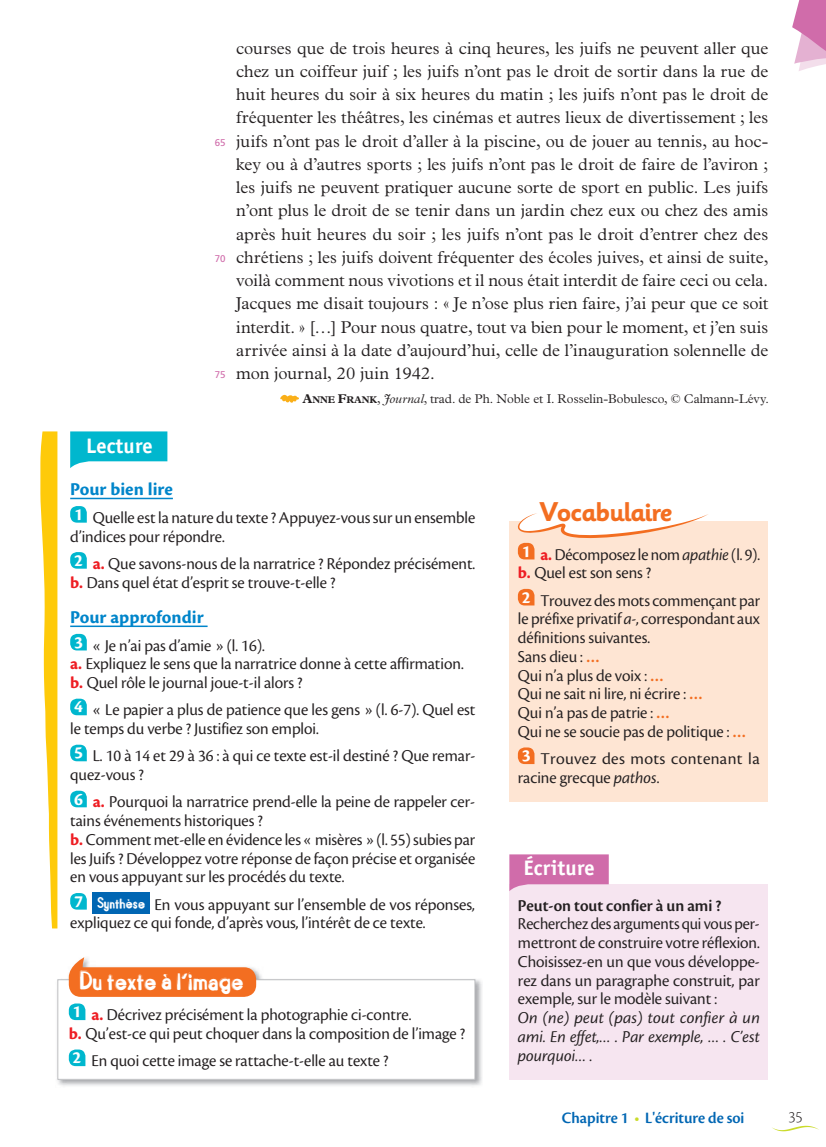
<style>
.page{position:relative;width:826px;height:1147px;background:#fff}
.page>*{position:absolute;margin:0;border:0;box-sizing:border-box;transform-origin:0 0}
.t1{font:700 27px "Sassoon Infant";letter-spacing:-.05em;color:#f36e21}
.t2{font:25.65px "Bitume";color:#fff}
.t3{font:700 21px "Officina Sans ITC Std";letter-spacing:.01em;color:#fff}
.t4{font:700 18.75px "Cronos Pro";color:#0085ca}
.t5{font:17.25px/18.8px "Cronos Pro Disp";color:#231f20}
.t6{font:300 17.25px/23.2px "Plantin Std";color:#231f20;text-align:justify}
.t7{font:17.25px/18.8px "Cronos Pro Disp It";letter-spacing:.005em;color:#231f20;text-align:justify}
.t8{font:17.25px "Cronos Pro Semibold Disp";color:#231f20}
.t9{font:16.5px "Cronos Pro Semibold Disp";color:#0166b3}
.t10{font:16.5px "Cronos Pro Lt Disp";color:#231f20}
.t11{font:300 12.75px "Plantin Std";color:#231f20}
.t12{font:9.75px "Frutiger LT Std";color:#d06caa}
.s1{font-weight:700}
.s2{font-weight:700;font-size:9.75px}
.s3{font-style:italic}
.s4{font-family:"Cronos Pro";font-weight:700;color:#ee1d23}
.s5{font-family:"Bitume";font-size:15px;color:#fff}
.s6{font-family:"Cronos Pro Disp It"}
.s7{font-family:"Cronos Pro";font-weight:600;color:#f36e21}
.s8{color:#cadb2a}
</style>
<div class="page">
<svg style="left:280px;top:394px;width:19px;height:9px"></svg>
<img style="left:57px;top:970px;width:425px;height:116px">
<div style="left:58px;top:979px;width:416px;height:100px;background:#fff"></div>
<svg style="left:69px;top:1003px;width:16px;height:17px"></svg>
<svg style="left:69px;top:1049px;width:16px;height:17px"></svg>
<div style="left:57px;top:979px;width:418px;height:100px;border:1px solid #bcbdc0"></div>
<svg style="left:69px;top:957px;width:187px;height:39px"></svg>
<hr style="left:70px;top:497px;width:103px;height:2px;background:#0085ca">
<hr style="left:70px;top:625px;width:137px;height:2px;background:#0085ca">
<svg style="left:70px;top:431px;width:97px;height:37px"></svg>
<svg style="left:70px;top:506px;width:17px;height:16px"></svg>
<svg style="left:70px;top:552px;width:17px;height:16px"></svg>
<svg style="left:70px;top:634px;width:17px;height:16px"></svg>
<svg style="left:70px;top:698px;width:17px;height:17px"></svg>
<svg style="left:70px;top:744px;width:17px;height:17px"></svg>
<svg style="left:70px;top:790px;width:17px;height:17px"></svg>
<svg style="left:70px;top:893px;width:17px;height:16px"></svg>
<div style="left:93px;top:892px;width:57px;height:22px;background:#0166b3"></div>
<svg style="left:40px;top:431px;width:17px;height:497px"></svg>
<div style="left:509px;top:521px;width:258px;height:281px;background:#fee5d3"></div>
<svg style="left:517px;top:589px;width:17px;height:16px"></svg>
<svg style="left:517px;top:747px;width:17px;height:17px"></svg>
<svg style="left:517px;top:513px;width:191px;height:46px"></svg>
<div style="left:509px;top:884px;width:258px;height:195px;background:#f6e5f0"></div>
<svg style="left:509px;top:854px;width:99px;height:37px"></svg>
<svg style="left:772px;top:1125px;width:46px;height:6px"></svg>
<svg style="left:792px;top:0;width:34px;height:71px"></svg>
<p class="t12" style="left:214px;top:137px;width:12px">65</p>
<p class="t12" style="left:214px;top:253px;width:12px">70</p>
<p class="t12" style="left:214px;top:369px;width:12px">75</p>
<p class="t6" style="left:236px;top:36px;width:533px">courses que de trois heures à cinq heures, les juifs ne peuvent aller que chez un coiffeur juif ; les juifs n’ont pas le droit de sortir dans la rue de huit heures du soir à six heures du matin ; les juifs n’ont pas le droit de fréquenter les théâtres, les cinémas et autres lieux de divertissement ; les juifs n’ont pas le droit d’aller à la piscine, ou de jouer au tennis, au hoc&shy;key ou à d’autres sports ; les juifs n’ont pas le droit de faire de l’aviron ; les juifs ne peuvent pratiquer aucune sorte de sport en public. Les juifs n’ont plus le droit de se tenir dans un jardin chez eux ou chez des amis après huit heures du soir ; les juifs n’ont pas le droit d’entrer chez des chrétiens ; les juifs doivent fréquenter des écoles juives, et ainsi de suite, voilà comment nous vivotions et il nous était interdit de faire ceci ou cela.<br>Jacques me disait toujours : « Je n’ose plus rien faire, j’ai peur que ce soit interdit. » […] Pour nous quatre, tout va bien pour le moment, et j’en suis arrivée ainsi à la date d’aujourd’hui, celle de l’inauguration solennelle de mon journal, 20 juin 1942.</p>
<p class="t11" style="left:302px;top:391px;width:467px"><span class="s1">A</span><span class="s2">NNE</span> <span class="s1">F</span><span class="s2">RANK</span>, <span class="s3">Journal</span>, trad. de Ph. Noble et I. Rosselin-Bobulesco, © Calmann-Lévy.</p>
<p class="t3" style="left:86px;top:432px;width:68px">Lecture</p>
<p class="t4" style="left:70px;top:479px;width:104px">Pour bien lire</p>
<p class="t5" style="left:70px;top:508px;width:406px"><sup>1</sup> Quelle est la nature du texte ? Appuyez-vous sur un ensemble d’indices pour répondre.</p>
<p class="t5" style="left:70px;top:554px;width:406px"><sup>2</sup> <span class="s4">a.</span> Que savons-nous de la narratrice ? Répondez précisément. <span class="s4">b.</span> Dans quel état d’esprit se trouve-t-elle ?</p>
<p class="t4" style="left:70px;top:606px;width:135px">Pour approfondir</p>
<p class="t5" style="left:70px;top:635px;width:395px"><sup>3</sup> « Je n’ai pas d’amie » (l. 16).<br><span class="s4">a.</span> Expliquez le sens que la narratrice donne à cette affirmation. <span class="s4">b.</span> Quel rôle le journal joue-t-il alors ?</p>
<p class="t5" style="left:70px;top:700px;width:406px"><sup>4</sup> « Le papier a plus de patience que les gens » (l. 6-7). Quel est le temps du verbe ? Justifiez son emploi.</p>
<p class="t5" style="left:70px;top:746px;width:406px"><sup>5</sup> L. 10 à 14 et 29 à 36 : à qui ce texte est-il destiné ? Que remar&shy;quez-vous ?</p>
<p class="t5" style="left:70px;top:792px;width:406px"><sup>6</sup> <span class="s4">a.</span> Pourquoi la narratrice prend-elle la peine de rappeler cer&shy;tains événements historiques ?<br><span class="s4">b.</span> Comment met-elle en évidence les « misères » (l. 55) subies par les Juifs ? Développez votre réponse de façon précise et organisée en vous appuyant sur les procédés du texte.</p>
<p class="t5" style="left:70px;top:894px;width:406px"><sup>7</sup> <span class="s5">Synthèse</span> En vous appuyant sur l’ensemble de vos réponses, expliquez ce qui fonde, d’après vous, l’intérêt de ce texte.</p>
<h2 class="t2" style="left:80px;top:968px;width:165px">Du texte à l'image</h2>
<p class="t5" style="left:69px;top:1005px;width:397px"><sup>1</sup> <span class="s4">a.</span> Décrivez précisément la photographie ci-contre.<br><span class="s4">b.</span> Qu’est-ce qui peut choquer dans la composition de l’image ?</p>
<p class="t5" style="left:73px;top:1051px;width:317px"><sup>2</sup> En quoi cette image se rattache-t-elle au texte ?</p>
<h1 class="t1" style="left:538px;top:495px;width:135px">Vocabulaire</h1>
<p class="t5" style="left:517px;top:545px;width:243px"><sup>1</sup> <span class="s4">a.</span> Décomposez le nom <span class="s6">apathie</span> (l. 9). <span class="s4">b.</span> Quel est son sens ?</p>
<p class="t5" style="left:517px;top:591px;width:243px"><sup>2</sup> Trouvez des mots commençant par le préfixe privatif <span class="s6">a-</span>, correspondant aux définitions suivantes.<br>Sans dieu : <span class="s7">…<br></span>Qui n’a plus de voix : <span class="s7">…<br></span>Qui ne sait ni lire, ni écrire : <span class="s7">…<br></span>Qui n’a pas de patrie : <span class="s7">…<br></span>Qui ne se soucie pas de politique : <span class="s7">…</span></p>
<p class="t5" style="left:517px;top:749px;width:243px"><sup>3</sup> Trouvez des mots contenant la racine grecque <span class="s6">pathos</span>.</p>
<p class="t3" style="left:523px;top:855px;width:72px">Écriture</p>
<p class="t8" style="left:517px;top:895px;width:205px">Peut-on tout confier à un ami ?</p>
<p class="t5" style="left:517px;top:914px;width:243px;text-align:justify">Recherchez des arguments qui vous per&shy;mettront de construire votre réflexion.<br>Choisissez-en un que vous développe&shy;rez dans un paragraphe construit, par exemple, sur le modèle suivant :</p>
<p class="t7" style="left:517px;top:1008px;width:243px">On (ne) peut (pas) tout confier à un ami. En effet,… . Par exemple, … . C’est pourquoi… .</p>
<p class="t9" style="left:561px;top:1108px;width:184px">Chapitre 1 <span class="s8">•</span> L'écriture de soi</p>
<p class="t10" style="left:788px;top:1107px;width:16px">35</p>
</div>
